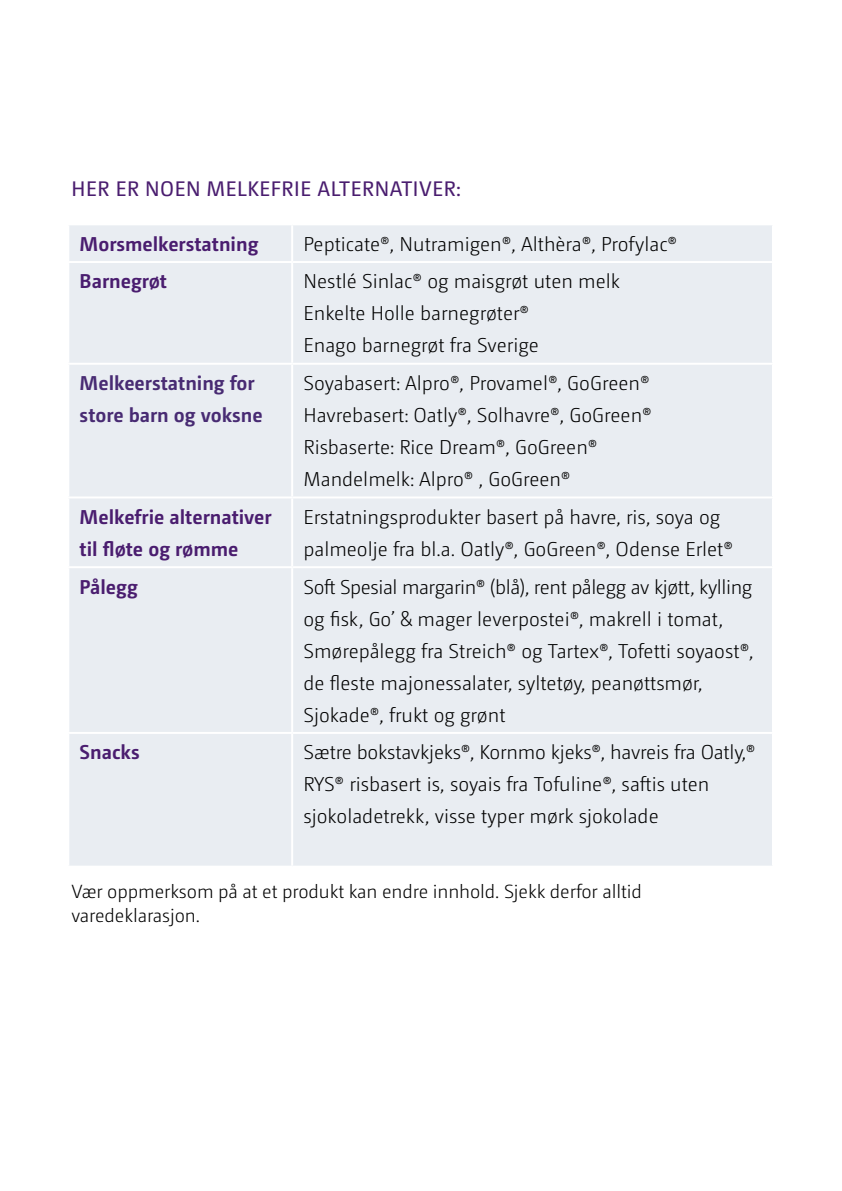
<style>
.page{position:relative;width:842px;height:1191px;background:#fff}
.page>*{position:absolute;margin:0;border:0;box-sizing:border-box;transform-origin:0 0}
.t1{font:21px "Camingo Dos Pro";letter-spacing:.025em;color:#4a1d6f}
.t2{font:300 20px/32px "Camingo Dos";color:#000}
.t3{font:700 20px/32px "Camingo Dos";color:#4a1d6f}
.t4{font:700 20px/32px "Camingo Dos";color:#482b73}
.t5{font:300 20px "Camingo Dos Pro";color:#000}
.t6{font:300 19px/24px "Camingo Dos Pro";letter-spacing:-.005em;color:#000}
.s1{font-family:"Camingo Dos Pro"}
</style>
<div class="page">
<div style="left:69px;top:225px;width:703px;height:640px;background:#e9edf2"></div>
<hr style="left:291px;top:225px;width:2px;height:36px;background:#fff">
<hr style="left:67px;top:261px;width:225px;height:2px;background:#fff">
<hr style="left:292px;top:261px;width:482px;height:2px;background:#fff">
<hr style="left:291px;top:263px;width:2px;height:100px;background:#fff">
<hr style="left:67px;top:363px;width:225px;height:2px;background:#fff">
<hr style="left:292px;top:363px;width:482px;height:2px;background:#fff">
<hr style="left:291px;top:365px;width:2px;height:131px;background:#fff">
<hr style="left:67px;top:496px;width:225px;height:2px;background:#fff">
<hr style="left:292px;top:496px;width:482px;height:2px;background:#fff">
<hr style="left:291px;top:498px;width:2px;height:68px;background:#fff">
<hr style="left:67px;top:566px;width:225px;height:2px;background:#fff">
<hr style="left:292px;top:566px;width:482px;height:2px;background:#fff">
<hr style="left:291px;top:568px;width:2px;height:164px;background:#fff">
<hr style="left:67px;top:732px;width:225px;height:2px;background:#fff">
<hr style="left:292px;top:732px;width:482px;height:2px;background:#fff">
<hr style="left:291px;top:734px;width:2px;height:131px;background:#fff">
<p class="t1" style="left:72px;top:176px;width:390px">HER ER NOEN MELKEFRIE ALTERNATIVER:</p>
<p class="t3" style="left:80px;top:227px;width:180px">Morsmelkerstatning</p>
<p class="t2" style="left:303px;top:228px;width:375px">Pepticate<span class="s1">®</span>, Nutramigen<span class="s1">®</span>, Althèra<span class="s1">®</span>, Profylac<span class="s1">®</span></p>
<p class="t3" style="left:80px;top:265px;width:89px">Barnegrøt</p>
<p class="t2" style="left:303px;top:265px;width:318px">Nestlé Sinlac<span class="s1">®</span> og maisgrøt uten melk<br>Enkelte Holle barnegrøter<span class="s1">®<br></span>Enago barnegrøt fra Sverige</p>
<p class="t4" style="left:80px;top:367px;width:184px">Melkeerstatning for store barn og voksne</p>
<p class="t2" style="left:303px;top:367px;width:350px;text-align:justify">Soyabasert: Alpro<span class="s1">®</span>, Provamel<span class="s1">®</span>, GoGreen<span class="s1">® </span>Havrebasert: Oatly<span class="s1">®</span>, Solhavre<span class="s1">®</span>, GoGreen<span class="s1">® </span>Risbaserte: Rice Dream<span class="s1">®</span>, GoGreen<span class="s1">®</span></p>
<p class="t5" style="left:303px;top:468px;width:268px">Mandelmelk: Alpro® , GoGreen®</p>
<p class="t3" style="left:80px;top:500px;width:194px">Melkefrie alternativer til fløte og rømme</p>
<p class="t2" style="left:303px;top:501px;width:431px">Erstatningsprodukter basert på havre, ris, soya og palmeolje fra bl.a. Oatly<span class="s1">®</span>, GoGreen<span class="s1">®</span>, Odense Erlet<span class="s1">®</span></p>
<p class="t3" style="left:80px;top:570px;width:60px">Pålegg</p>
<p class="t2" style="left:303px;top:570px;width:452px">Soft Spesial margarin<span class="s1">®</span> (blå), rent pålegg av kjøtt, kylling og fisk, Go’ &amp; mager leverpostei<span class="s1">®</span>, makrell i tomat, Smørepålegg fra Streich<span class="s1">®</span> og Tartex<span class="s1">®</span>, Tofetti soyaost<span class="s1">®</span>, de fleste majonessalater, syltetøy, peanøttsmør, Sjokade<span class="s1">®</span>, frukt og grønt</p>
<p class="t3" style="left:80px;top:736px;width:61px">Snacks</p>
<p class="t2" style="left:303px;top:736px;width:454px">Sætre bokstavkjeks<span class="s1">®</span>, Kornmo kjeks<span class="s1">®</span>, havreis fra Oatly,<span class="s1">®<br></span>RYS<span class="s1">®</span> risbasert is, soyais fra Tofuline<span class="s1">®</span>, saftis uten sjokoladetrekk, visse typer mørk sjokolade</p>
<p class="t6" style="left:72px;top:879px;width:572px">Vær oppmerksom på at et produkt kan endre innhold. Sjekk derfor alltid varedeklarasjon.</p>
</div>
